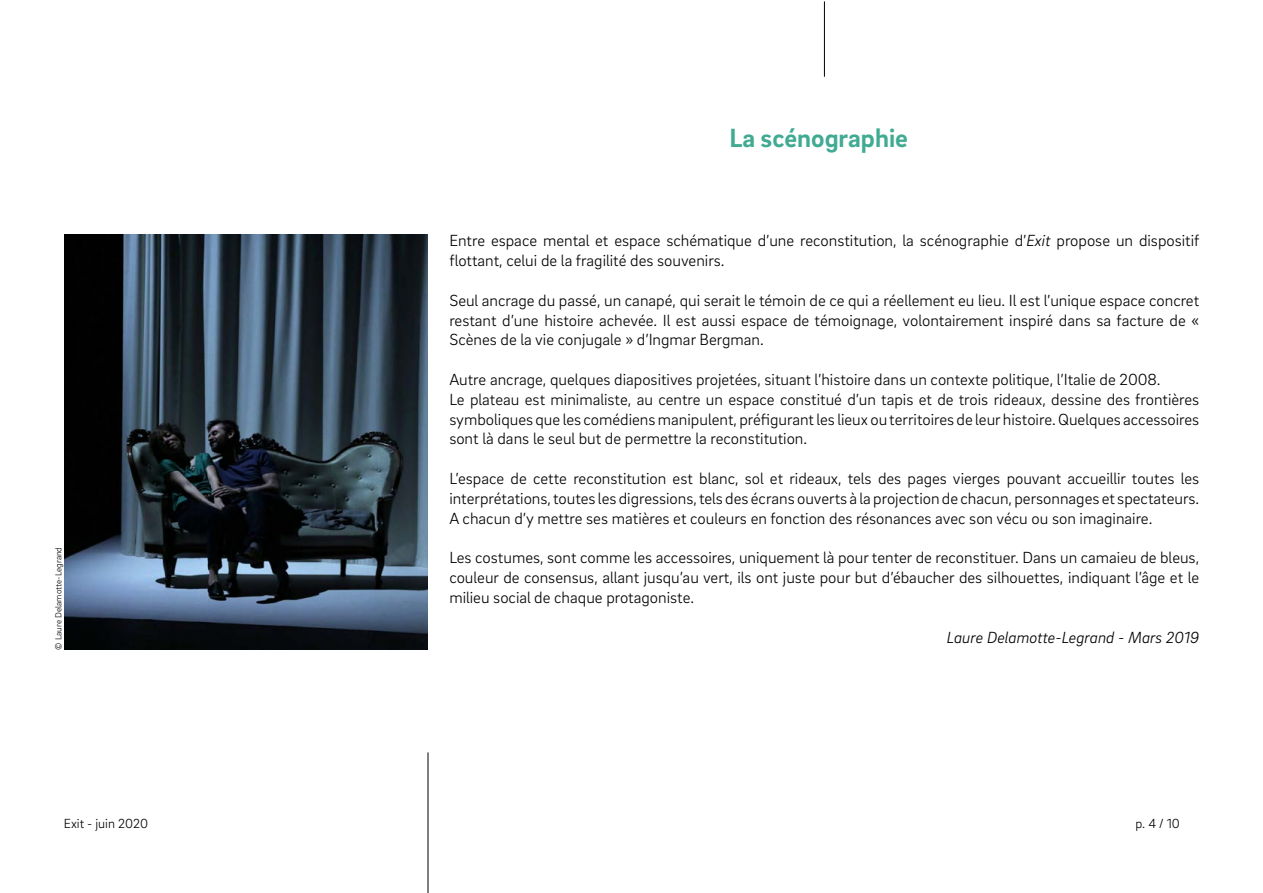
<style>
.page{position:relative;width:1263px;height:893px;background:#fff}
.page>*{position:absolute;margin:0;border:0;box-sizing:border-box;transform-origin:0 0}
.t1{font:700 27px "Brix Sans";color:#41aa93}
.t2{font:300 16.5px/19.8px "Brix Sans";color:#000;text-align:justify}
.t3{font:italic 300 16.5px "Brix Sans";color:#000}
.t4{font:300 13.5px "Brix Sans";color:#000}
.t5{font:300 9px "Brix Sans";color:#000}
.s1{font-style:italic}
</style>
<div class="page">
<hr style="left:428px;top:752px;width:1px;height:141px;background:#000">
<hr style="left:824px;top:1px;width:1px;height:76px;background:#000">
<img style="left:64px;top:235px;width:363px;height:414px">
<p class="t5" style="left:53px;top:649px;width:104px;rotate:-90deg">© Laure Delamotte-Legrand</p>
<h1 class="t1" style="left:730px;top:120px;width:180px">La scénographie</h1>
<p class="t2" style="left:449px;top:230px;width:752px">Entre espace mental et espace schématique d’une reconstitution, la scénographie d’<span class="s1">Exit</span> propose un dispositif flottant, celui de la fragilité des souvenirs.</p>
<p class="t2" style="left:449px;top:290px;width:751px">Seul ancrage du passé, un canapé, qui serait le témoin de ce qui a réellement eu lieu. Il est l’unique espace concret restant d’une histoire achevée. Il est aussi espace de témoignage, volontairement inspiré dans sa facture de « Scènes de la vie conjugale » d’Ingmar Bergman.</p>
<p class="t2" style="left:449px;top:369px;width:751px;text-align:left">Autre ancrage, quelques diapositives projetées, situant l’histoire dans un contexte politique, l’Italie de 2008.<br>Le plateau est minimaliste, au centre un espace constitué d’un tapis et de trois rideaux, dessine des frontières symboliques que les comédiens manipulent, préfigurant les lieux ou territoires de leur histoire. Quelques accessoires sont là dans le seul but de permettre la reconstitution.</p>
<p class="t2" style="left:449px;top:468px;width:751px">L’espace de cette reconstitution est blanc, sol et rideaux, tels des pages vierges pouvant accueillir toutes les interprétations, toutes les digressions, tels des écrans ouverts à la projection de chacun, personnages et spectateurs.<br>A chacun d’y mettre ses matières et couleurs en fonction des résonances avec son vécu ou son imaginaire.</p>
<p class="t2" style="left:449px;top:547px;width:751px">Les costumes, sont comme les accessoires, uniquement là pour tenter de reconstituer. Dans un camaieu de bleus, couleur de consensus, allant jusqu’au vert, ils ont juste pour but d’ébaucher des silhouettes, indiquant l’âge et le milieu social de chaque protagoniste.</p>
<p class="t3" style="left:947px;top:626px;width:254px">Laure Delamotte-Legrand - Mars 2019</p>
<p class="t4" style="left:64px;top:814px;width:86px">Exit - juin 2020</p>
<p class="t4" style="left:1135px;top:814px;width:46px">p. 4 / 10</p>
</div>
